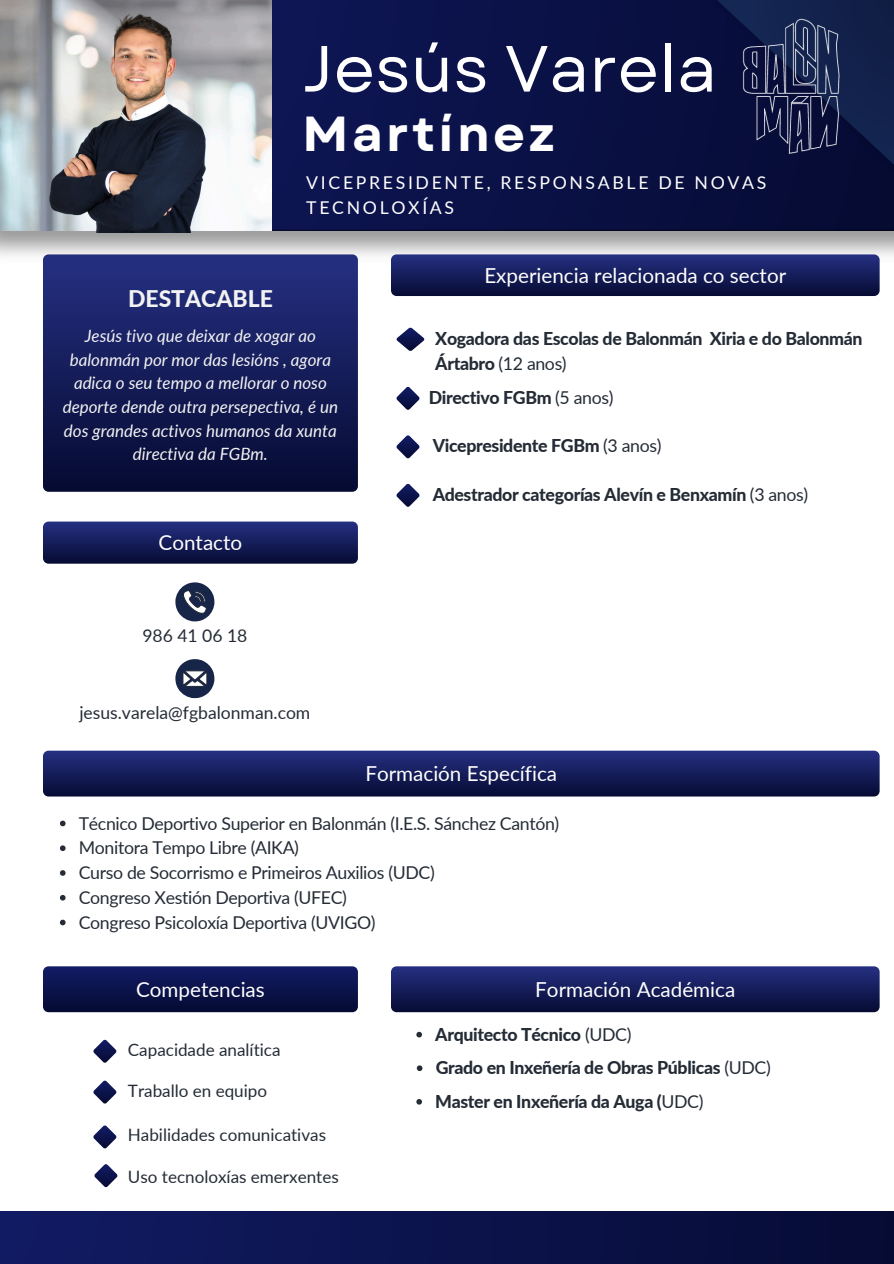
<style>
.page{position:relative;width:894px;height:1264px;background:#fff}
.page>*{position:absolute;margin:0;border:0;box-sizing:border-box;transform-origin:0 0}
.t1{font:65.1px "Garet";color:#fff}
.t2{font:700 49.2px "Garet";letter-spacing:.07em;color:#fff}
.t3{font:800 22.95px "Lato";color:#f2f2f2}
.t4{font:20.55px "Lato";color:#fff}
.t5{font:800 17.7px/24.8px "Lato";letter-spacing:-.02em;color:#252c36}
.t6{font:17.7px "Lato";letter-spacing:-.02em;color:#252c36}
.t7{font:17.7px/24.6px "Lato";letter-spacing:.15em;color:#fff}
.t8{font:17.55px "Lato";color:#252c36}
.t9{font:17.1px "Lato";color:#252c36}
.t10{font:italic 16.95px/23.7px "Lato";color:#f2f2f2;text-align:center}
.s1{font-weight:400}
</style>
<div class="page">
<div style="left:0;top:0;width:893px;height:231px;background:#0b1248"></div>
<svg style="left:43px;top:288px;width:315px;height:204px;background:#131a53"></svg>
<img style="left:0;top:226px;width:893px;height:62px">
<svg style="left:43px;top:966px;width:315px;height:46px;background:#0e154d"></svg>
<svg style="left:391px;top:966px;width:488px;height:46px;background:#171f5b"></svg>
<svg style="left:175px;top:659px;width:39px;height:39px"></svg>
<svg style="left:175px;top:582px;width:39px;height:39px"></svg>
<svg style="left:43px;top:521px;width:315px;height:42px;background:#19215d"></svg>
<svg style="left:391px;top:254px;width:488px;height:42px;background:#18205c"></svg>
<svg style="left:688px;top:0;width:205px;height:213px"></svg>
<svg style="left:93px;top:1039px;width:23px;height:23px"></svg>
<svg style="left:93px;top:1080px;width:23px;height:23px"></svg>
<svg style="left:93px;top:1125px;width:23px;height:23px"></svg>
<svg style="left:94px;top:1164px;width:23px;height:23px"></svg>
<svg style="left:396px;top:387px;width:23px;height:23px"></svg>
<div style="left:0;top:1211px;width:893px;height:52px;background:linear-gradient(to right,#111b63,#060b34)"></div>
<img style="left:0;top:0;width:271px;height:230px">
<svg style="left:396px;top:328px;width:28px;height:23px"></svg>
<svg style="left:43px;top:750px;width:836px;height:46px;background:#19215d"></svg>
<img style="left:734px;top:12px;width:115px;height:152px">
<img style="left:31px;top:0;width:193px;height:232px">
<svg style="left:416px;top:1031px;width:6px;height:6px"></svg>
<svg style="left:416px;top:1065px;width:6px;height:6px"></svg>
<svg style="left:416px;top:1099px;width:6px;height:5px"></svg>
<svg style="left:60px;top:820px;width:6px;height:6px"></svg>
<svg style="left:60px;top:845px;width:6px;height:6px"></svg>
<svg style="left:60px;top:870px;width:6px;height:5px"></svg>
<svg style="left:60px;top:895px;width:6px;height:5px"></svg>
<svg style="left:60px;top:919px;width:6px;height:6px"></svg>
<svg style="left:396px;top:435px;width:23px;height:23px"></svg>
<svg style="left:396px;top:484px;width:23px;height:23px"></svg>
<h5 class="t1" style="left:302px;top:22px;width:416px">Jesús Varela</h5>
<p class="t2" style="left:302px;top:98px;width:254px">Martínez</p>
<p class="t7" style="left:306px;top:170px;width:461px">VICEPRESIDENTE, RESPONSABLE DE NOVAS<br>TECNOLOXÍAS</p>
<h4 class="t3" style="left:128px;top:284px;width:146px">DESTACABLE</h4>
<p class="t10" style="left:63px;top:323px;width:277px">Jesús tivo que deixar de xogar ao balonmán por mor das lesións , agora adica o seu tempo a mellorar o noso deporte dende outra persepectiva, é un dos grandes activos humanos da xunta directiva da FGBm.</p>
<h1 class="t4" style="left:159px;top:529px;width:85px">Contacto</h1>
<h2 class="t4" style="left:484px;top:262px;width:303px">Experiencia relacionada co sector</h2>
<p class="t5" style="left:435px;top:326px;width:428px">Xogadora das Escolas de Balonmán Xiria e do Balonmán<br>Ártabro <span class="s1">(12 anos)</span></p>
<h4 class="t5" style="left:428px;top:385px;width:186px">Directivo FGBm <span class="s1">(5 anos)</span></h4>
<h4 class="t5" style="left:432px;top:433px;width:230px">Vicepresidente FGBm <span class="s1">(3 anos)</span></h4>
<p class="t5" style="left:432px;top:481px;width:377px">Adestrador categorías Alevín e Benxamín <span class="s1">(3 anos)</span></p>
<p class="t8" style="left:142px;top:624px;width:106px">986 41 06 18</p>
<h4 class="t8" style="left:79px;top:701px;width:232px">jesus.varela@fgbalonman.com</h4>
<p class="t4" style="left:365px;top:760px;width:193px">Formación Específica</p>
<p class="t6" style="left:79px;top:812px;width:482px">Técnico Deportivo Superior en Balonmán (I.E.S. Sánchez Cantón)</p>
<p class="t6" style="left:79px;top:837px;width:222px">Monitora Tempo Libre (AIKA)</p>
<h4 class="t6" style="left:79px;top:861px;width:357px">Curso de Socorrismo e Primeiros Auxilios (UDC)</h4>
<p class="t6" style="left:79px;top:886px;width:269px">Congreso Xestión Deportiva (UFEC)</p>
<p class="t6" style="left:79px;top:911px;width:298px">Congreso Psicoloxía Deportiva (UVIGO)</p>
<p class="t4" style="left:136px;top:976px;width:130px">Competencias</p>
<p class="t4" style="left:535px;top:976px;width:201px">Formación Académica</p>
<p class="t9" style="left:128px;top:1039px;width:154px">Capacidade analítica</p>
<p class="t9" style="left:128px;top:1080px;width:141px">Traballo en equipo</p>
<p class="t9" style="left:128px;top:1124px;width:200px">Habilidades comunicativas</p>
<p class="t9" style="left:128px;top:1166px;width:212px">Uso tecnoloxías emerxentes</p>
<p class="t5" style="left:435px;top:1021px;width:197px">Arquitecto Técnico <span class="s1">(UDC)</span></p>
<p class="t5" style="left:435px;top:1055px;width:336px">Grado en Inxeñería de Obras Públicas <span class="s1">(UDC)</span></p>
<p class="t5" style="left:435px;top:1088px;width:270px">Master en Inxeñería da Auga (<span class="s1">UDC)</span></p>
</div>
